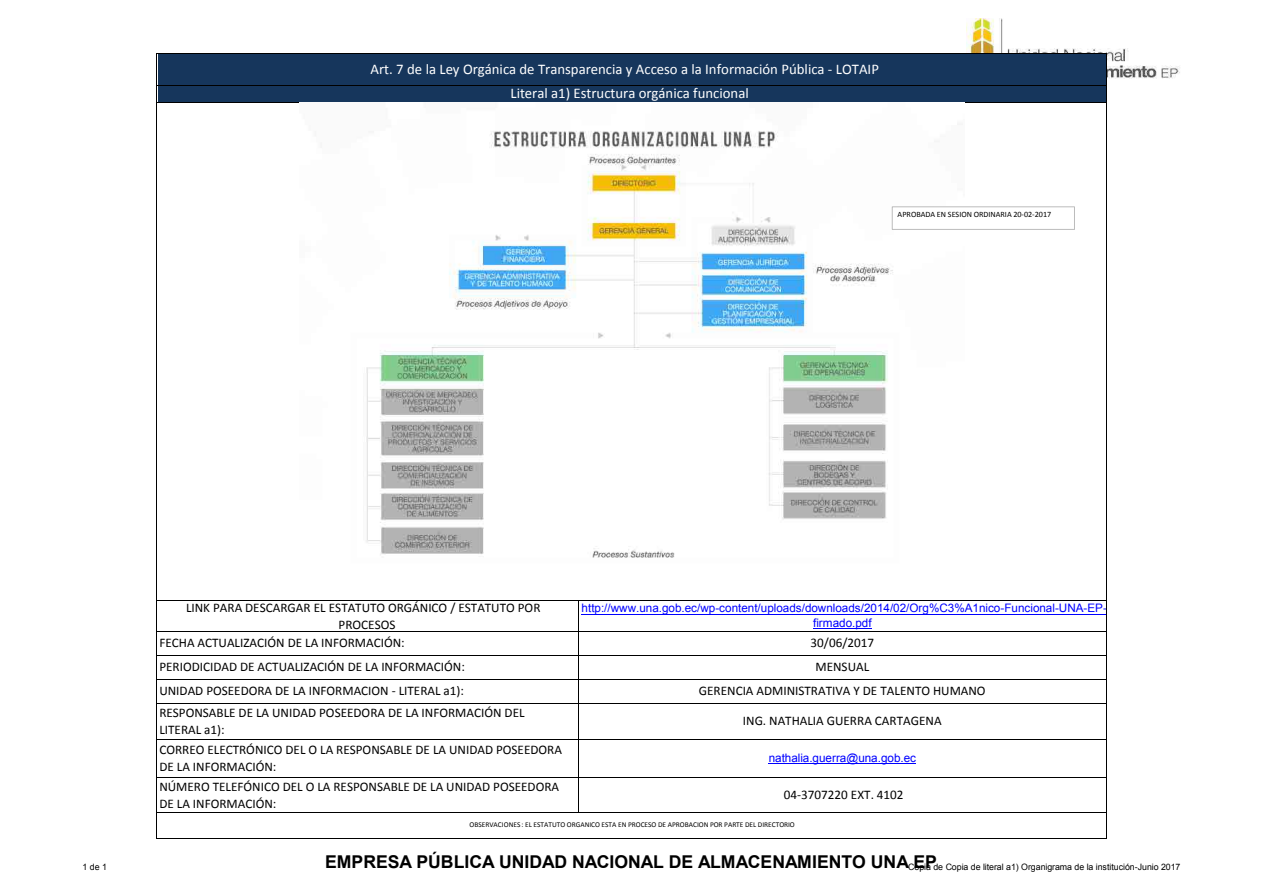
<style>
.page{position:relative;width:1263px;height:893px;background:#fff}
.page>*{position:absolute;margin:0;border:0;box-sizing:border-box;transform-origin:0 0}
.t1{font:14.7px/24.5px "Calibri";color:#fff}
.t2{font:13.2px/17px "Calibri";color:#000}
.t3{font:11.7px/14.2px "Arial";color:#00f;text-align:center}
.t4{font:8.85px "Arial";letter-spacing:-.005em;color:#000}
.t5{font:8.1px "Calibri";color:#000}
.t6{font:7.35px "Calibri";color:#000}
</style>
<div class="page">
<img style="left:967px;top:18px;width:213px;height:60px">
<div style="left:158px;top:54px;width:948px;height:49px;background:#16365c"></div>
<hr style="left:581px;top:614px;width:525px;height:1px;background:#00f">
<hr style="left:813px;top:628px;width:58px;height:1px;background:#00f">
<hr style="left:769px;top:763px;width:147px;height:1px;background:#00f">
<hr style="left:156px;top:53px;width:1px;height:785px;background:#000">
<hr style="left:1106px;top:54px;width:1px;height:784px;background:#000">
<hr style="left:578px;top:601px;width:1px;height:212px;background:#000">
<hr style="left:157px;top:53px;width:949px;height:1px;background:#000">
<hr style="left:157px;top:85px;width:949px;height:1px;background:#000">
<hr style="left:157px;top:102px;width:949px;height:1px;background:#000">
<hr style="left:157px;top:600px;width:949px;height:1px;background:#000">
<hr style="left:157px;top:631px;width:949px;height:1px;background:#000">
<hr style="left:157px;top:655px;width:949px;height:1px;background:#000">
<hr style="left:157px;top:679px;width:949px;height:1px;background:#000">
<hr style="left:157px;top:703px;width:949px;height:1px;background:#000">
<hr style="left:157px;top:739px;width:949px;height:1px;background:#000">
<hr style="left:157px;top:777px;width:949px;height:1px;background:#000">
<hr style="left:157px;top:812px;width:949px;height:1px;background:#000">
<hr style="left:157px;top:838px;width:949px;height:1px;background:#000">
<img style="left:366px;top:131px;width:527px;height:427px">
<div style="left:892px;top:206px;width:183px;height:24px;background:#fff;border:1px solid #bcbcbc"></div>
<p class="t1" style="left:510px;top:56px;width:370px;text-indent:-140px">Art. 7 de la Ley Orgánica de Transparencia y Acceso a la Información Pública - LOTAIP<br>Literal a1) Estructura orgánica funcional</p>
<p class="t5" style="left:897px;top:209px;width:155px">APROBADA EN SESION ORDINARIA 20-02-2017</p>
<p class="t2" style="left:186px;top:598px;width:356px;text-align:center">LINK PARA DESCARGAR EL ESTATUTO ORGÁNICO / ESTATUTO POR<br>PROCESOS</p>
<p class="t3" style="left:581px;top:601px;width:527px">http://www.una.gob.ec/wp-content/uploads/downloads/2014/02/Org%C3%A1nico-Funcional-UNA-EP&shy;firmado.pdf</p>
<p class="t2" style="left:159px;top:630px;width:307px;line-height:24px">FECHA ACTUALIZACIÓN DE LA INFORMACIÓN:<br>PERIODICIDAD DE ACTUALIZACIÓN DE LA INFORMACIÓN:</p>
<p class="t2" style="left:159px;top:704px;width:367px">RESPONSABLE DE LA UNIDAD POSEEDORA DE LA INFORMACIÓN DEL<br>LITERAL a1):</p>
<p class="t2" style="left:159px;top:682px;width:306px">UNIDAD POSEEDORA DE LA INFORMACION - LITERAL a1):</p>
<p class="t2" style="left:159px;top:741px;width:404px">CORREO ELECTRÓNICO DEL O LA RESPONSABLE DE LA UNIDAD POSEEDORA<br>DE LA INFORMACIÓN:</p>
<p class="t2" style="left:159px;top:778px;width:401px">NÚMERO TELEFÓNICO DEL O LA RESPONSABLE DE LA UNIDAD POSEEDORA<br>DE LA INFORMACIÓN:</p>
<p class="t2" style="left:699px;top:630px;width:288px;line-height:24px;text-align:center">30/06/2017<br>MENSUAL<br>GERENCIA ADMINISTRATIVA Y DE TALENTO HUMANO</p>
<p class="t2" style="left:743px;top:712px;width:200px">ING. NATHALIA GUERRA CARTAGENA</p>
<p class="t3" style="left:769px;top:751px;width:149px">nathalia.guerra@una.gob.ec</p>
<p class="t2" style="left:784px;top:786px;width:121px">04-3707220 EXT. 4102</p>
<p class="t6" style="left:470px;top:820px;width:327px">OBSERVACIONES : EL ESTATUTO ORGANICO ESTA EN PROCESO DE APROBACION POR PARTE DEL DIRECTORIO</p>
<p class="t4" style="left:82px;top:861px;width:26px">1de1</p>
<p class="t4" style="left:325px;top:861px;width:857px"><sup>EMPRESA</sup> <sup>PÚBLICA</sup> <sup>UNIDAD</sup> <sup>NACIONAL</sup> <sup>DE</sup> <sup>ALMACENAMIENTO</sup> <sup>UNA</sup>C<sup>E</sup>opi<sup>P</sup>a de Copia de literal a1) Organigrama de la institución-Junio 2017</p>
</div>
